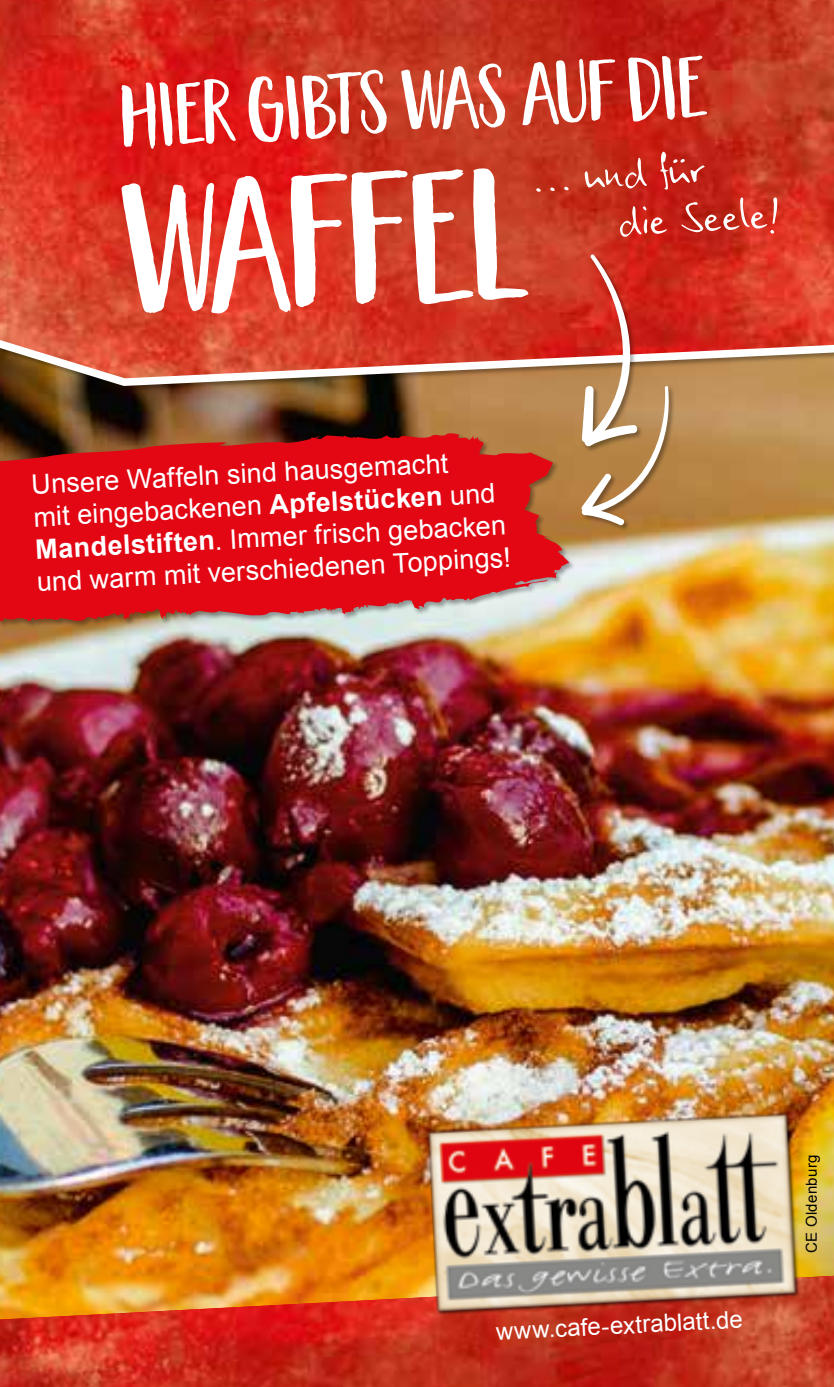
<style>
.page{position:relative;width:834px;height:1387px;background:#fff}
.page>*{position:absolute;margin:0;border:0;box-sizing:border-box;transform-origin:0 0}
.t1{font:180px "Garden Grown Caps";color:#fff}
.t2{font:82.8px "Garden Grown Caps";color:#fff}
.t3{font:48px/48px "Ego Std";color:#fff}
.t4{font:27px/32.4px "Arial";color:#fff}
.t5{font:24px "Arial";color:#fff}
.t6{font:15px "Arial";letter-spacing:.02em;color:#000}
.s1{font-weight:700}
</style>
<div class="page">
<img style="left:0;top:392px;width:833px;height:883px">
<svg style="left:0;top:0;width:833px;height:390px;background:#ce3826"></svg>
<img style="left:0;top:1275px;width:833px;height:111px">
<svg style="left:693px;top:225px;width:6px;height:4px"></svg>
<svg style="left:563px;top:193px;width:8px;height:5px"></svg>
<svg style="left:650px;top:166px;width:5px;height:7px"></svg>
<svg style="left:727px;top:184px;width:5px;height:6px"></svg>
<div style="left:0;top:433px;width:576px;height:195px;background:#000;opacity:.35"></div>
<svg style="left:0;top:432px;width:570px;height:191px;background:#d61e24"></svg>
<img style="left:408px;top:1092px;width:408px;height:239px">
<div style="left:581px;top:384px;width:94px;height:147px;background:#000;opacity:.35"></div>
<svg style="left:581px;top:253px;width:92px;height:273px;background:#c67556"></svg>
<h2 class="t2" style="left:119px;top:69px;width:585px;rotate:-3deg">HIER GIBTS WAS AUF DIE</h2>
<h1 class="t1" style="left:124px;top:150px;width:399px;rotate:-3deg">WAFFEL</h1>
<h3 class="t3" style="left:614px;top:147px;width:161px;text-indent:-86px;rotate:-3deg">... und für<br>die Seele!</h3>
<p class="t4" style="left:31px;top:469px;width:476px;rotate:-3deg">Unsere Waffeln sind hausgemacht<br>mit eingebackenen <span class="s1">Apfelstücken</span> und <span class="s1">Mandelstiften</span>. Immer frisch gebacken und warm mit verschiedenen Toppings!</p>
<p class="t5" style="left:495px;top:1315px;width:248px;rotate:-3deg">www.cafe-extrablatt.de</p>
<p class="t6" style="left:801px;top:1252px;width:100px;rotate:-90deg">CE Oldenburg</p>
</div>
